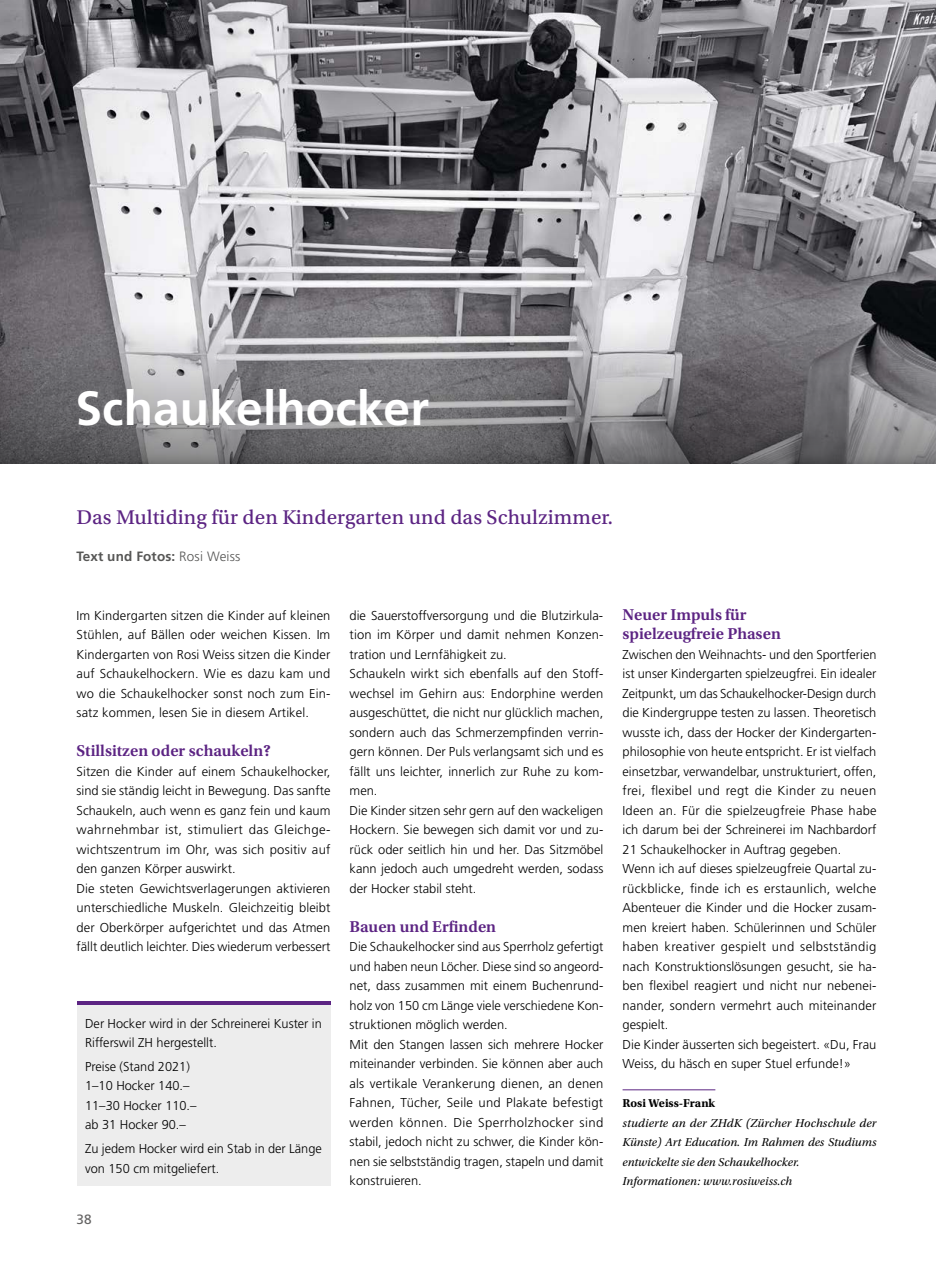
<style>
.page{position:relative;width:936px;height:1263px;background:#fff}
.page>*{position:absolute;margin:0;border:0;box-sizing:border-box;transform-origin:0 0}
._01_Titel_gross{font:700 48px "Frutiger LT Std";color:#fff}
._02_Lead{font:21px "Utopia Std Capt";letter-spacing:.005em;color:#5c2483}
._04_Zwischentitel{font:600 16.5px/19.5px "Utopia Std";color:#5c2483}
._03_Lead_Autor{font:700 13.5px "Frutiger LT Std";letter-spacing:.01em;color:#575756}
.t1{font:13.5px "Frutiger LT Std";color:#646363}
._05_Grundtext{font:300 12.9px/19.5px "Frutiger LT Std";color:#000;text-align:justify}
._08_Autor_GT{font:italic 12px/19.5px "Utopia Std";color:#000;text-align:justify}
._07_Autor_Titel{font:700 12px "Utopia Std";color:#000}
.s1{font-weight:300}
</style>
<div class="page">
<hr style="left:622px;top:1089px;width:93px;height:1px;background:#5c2483">
<div style="left:77px;top:1001px;width:253px;height:184px;background:#ededed"></div>
<img style="left:0;top:0;width:935px;height:464px">
<svg style="left:0;top:210px;width:935px;height:253px;background:#88878b"></svg>
<hr style="left:77px;top:1001px;width:253px;height:4px;background:#5c2483">
<p class="_01_Titel_gross" style="left:75px;top:380px;width:355px">Schaukelhocker</p>
<p class="_02_Lead" style="left:77px;top:506px;width:538px">Das Multiding für den Kindergarten und das Schulzimmer.</p>
<p class="_03_Lead_Autor" style="left:77px;top:548px;width:165px">Text und Fotos: <span class="s1">Rosi Weiss</span></p>
<p class="_05_Grundtext" style="left:77px;top:605px;width:255px">Im Kindergarten sitzen die Kinder auf kleinen Stühlen, auf Bällen oder weichen Kissen. Im Kindergarten von Rosi Weiss sitzen die Kinder auf Schaukelhockern. Wie es dazu kam und wo die Schaukelhocker sonst noch zum Ein&shy;satz kommen, lesen Sie in diesem Artikel.</p>
<p class="_04_Zwischentitel" style="left:77px;top:741px;width:196px">Stillsitzen oder schaukeln?</p>
<p class="_05_Grundtext" style="left:77px;top:761px;width:255px">Sitzen die Kinder auf einem Schaukelhocker, sind sie ständig leicht in Bewegung. Das sanfte Schaukeln, auch wenn es ganz fein und kaum wahrnehmbar ist, stimuliert das Gleichge&shy;wichtszentrum im Ohr, was sich positiv auf den ganzen Körper auswirkt.</p>
<p class="_05_Grundtext" style="left:77px;top:878px;width:255px">Die steten Gewichtsverlagerungen aktivieren unterschiedliche Muskeln. Gleichzeitig bleibt der Oberkörper aufgerichtet und das Atmen fällt deutlich leichter. Dies wiederum verbessert</p>
<p class="_05_Grundtext" style="left:85px;top:1013px;width:238px">Der Hocker wird in der Schreinerei Kuster in<br>Rifferswil ZH hergestellt.</p>
<p class="_05_Grundtext" style="left:85px;top:1057px;width:113px;text-align:left">Preise (Stand 2021)<br>1–10 Hocker 140.–<br>11–30 Hocker 110.– ab 31 Hocker 90.–</p>
<p class="_05_Grundtext" style="left:85px;top:1139px;width:238px">Zu jedem Hocker wird ein Stab in der Länge von 150 cm mitgeliefert.</p>
<p class="t1" style="left:77px;top:1211px;width:17px">38</p>
<p class="_05_Grundtext" style="left:349px;top:605px;width:255px">die Sauerstoffversorgung und die Blutzirkula&shy;tion im Körper und damit nehmen Konzen&shy;tration und Lernfähigkeit zu.</p>
<p class="_05_Grundtext" style="left:349px;top:664px;width:255px">Schaukeln wirkt sich ebenfalls auf den Stoff&shy;wechsel im Gehirn aus: Endorphine werden ausgeschüttet, die nicht nur glücklich machen, sondern auch das Schmerzempfinden verrin&shy;gern können. Der Puls verlangsamt sich und es fällt uns leichter, innerlich zur Ruhe zu kom&shy;men.</p>
<p class="_05_Grundtext" style="left:349px;top:800px;width:255px">Die Kinder sitzen sehr gern auf den wackeligen Hockern. Sie bewegen sich damit vor und zu&shy;rück oder seitlich hin und her. Das Sitzmöbel kann jedoch auch umgedreht werden, sodass der Hocker stabil steht.</p>
<p class="_04_Zwischentitel" style="left:349px;top:917px;width:148px">Bauen und Erfinden</p>
<p class="_05_Grundtext" style="left:349px;top:937px;width:255px">Die Schaukelhocker sind aus Sperrholz gefertigt und haben neun Löcher. Diese sind so angeord&shy;net, dass zusammen mit einem Buchenrund&shy;holz von 150 cm Länge viele verschiedene Kon&shy;struktionen möglich werden.</p>
<p class="_05_Grundtext" style="left:349px;top:1034px;width:255px">Mit den Stangen lassen sich mehrere Hocker miteinander verbinden. Sie können aber auch als vertikale Verankerung dienen, an denen Fahnen, Tücher, Seile und Plakate befestigt werden können. Die Sperrholzhocker sind stabil, jedoch nicht zu schwer, die Kinder kön&shy;nen sie selbstständig tragen, stapeln und damit konstruieren.</p>
<p class="_04_Zwischentitel" style="left:622px;top:605px;width:160px">Neuer Impuls für spielzeugfreie Phasen</p>
<p class="_05_Grundtext" style="left:622px;top:644px;width:255px">Zwischen den Weihnachts- und den Sportferien ist unser Kindergarten spielzeugfrei. Ein idealer Zeitpunkt, um das Schaukelhocker-Design durch die Kindergruppe testen zu lassen. Theoretisch wusste ich, dass der Hocker der Kindergarten&shy;philosophie von heute entspricht. Er ist vielfach einsetzbar, verwandelbar, unstrukturiert, offen, frei, flexibel und regt die Kinder zu neuen Ideen an. Für die spielzeugfreie Phase habe ich darum bei der Schreinerei im Nachbardorf 21 Schaukelhocker in Auftrag gegeben.</p>
<p class="_05_Grundtext" style="left:622px;top:859px;width:255px;text-align:left">Wenn ich auf dieses spielzeugfreie Quartal zu&shy;rückblicke, finde ich es erstaunlich, welche Abenteuer die Kinder und die Hocker zusam&shy;men kreiert haben. Schülerinnen und Schüler haben kreativer gespielt und selbstständig nach Konstruktionslösungen gesucht, sie ha&shy;ben flexibel reagiert und nicht nur nebenei-- nander, sondern vermehrt auch miteinander gespielt.</p>
<p class="_05_Grundtext" style="left:622px;top:1034px;width:255px">Die Kinder äusserten sich begeistert. «Du, Frau<br>Weiss, du häsch en super Stuel erfunde!»</p>
<p class="_07_Autor_Titel" style="left:622px;top:1096px;width:94px">Rosi Weiss-Frank</p>
<p class="_08_Autor_GT" style="left:622px;top:1113px;width:255px">studierte an der ZHdK (Zürcher Hochschule der Künste) Art Education. Im Rahmen des Studiums entwickelte sie den Schaukelhocker.</p>
<p class="_08_Autor_GT" style="left:622px;top:1172px;width:171px">Informationen: www.rosiweiss.ch</p>
</div>
